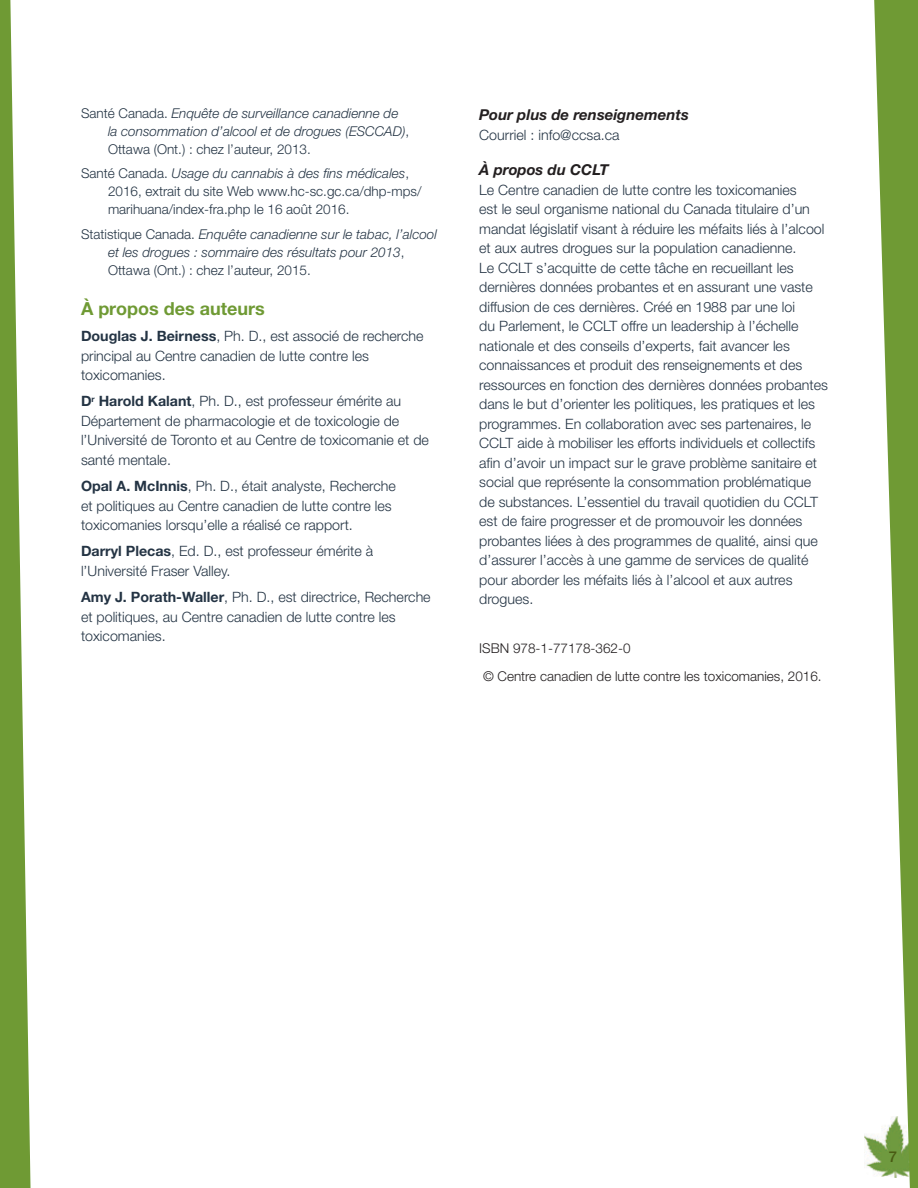
<style>
.page{position:relative;width:918px;height:1188px;background:#fff}
.page>*{position:absolute;margin:0;border:0;box-sizing:border-box;transform-origin:0 0}
.Heading_H2{font:700 18px "Helvetica Neue LT Std";color:#6f9a34}
.t1{font:italic 700 15px "Helvetica Neue LT Std";color:#231f20}
.t2{font:500 15px "Helvetica Neue LT Std";color:#495b13}
.Paragraph_Text{font:300 14.25px/19.5px "Helvetica Neue LT Std";color:#243444}
.Reference_Text{font:italic 300 13.5px/18px "Helvetica Neue LT Std";color:#243444}
.Reference_Text-2{font:300 13.5px/18px "Helvetica Neue LT Std";color:#243444}
.t3{font:300 13.5px "Helvetica Neue LT Std";color:#231f20}
.s1{font-style:normal}
.s2{font-style:italic}
.s3{font-weight:700}
</style>
<div class="page">
<img style="left:864px;top:1135px;width:8px;height:34px">
<svg style="left:872px;top:0;width:46px;height:1188px;fill:#6f9a34"></svg>
<svg style="left:0;top:0;width:31px;height:1188px"></svg>
<p class="Reference_Text" style="left:108px;top:104px;width:303px;text-indent:-27px"><span class="s1">Santé Canada.</span> Enquête de surveillance canadienne de la consommation d’alcool et de drogues (ESCCAD)<span class="s1">,<br>Ottawa (Ont.) : chez l’auteur, 2013.</span></p>
<p class="Reference_Text-2" style="left:108px;top:164px;width:315px;text-indent:-27px">Santé Canada. <span class="s2">Usage du cannabis à des fins médicales</span>,<br>2016, extrait du site Web www.hc-sc.gc.ca/dhp-mps/ marihuana/index-fra.php le 16 août 2016.</p>
<p class="Reference_Text" style="left:108px;top:225px;width:330px;text-indent:-27px"><span class="s1">Statistique Canada.</span> Enquête canadienne sur le tabac, l’alcool et les drogues : sommaire des résultats pour 2013<span class="s1">,<br>Ottawa (Ont.) : chez l’auteur, 2015.</span></p>
<p class="Heading_H2" style="left:81px;top:297px;width:185px">À propos des auteurs</p>
<p class="Paragraph_Text" style="left:81px;top:326px;width:344px"><span class="s3">Douglas J. Beirness</span>, Ph. D., est associé de recherche principal au Centre canadien de lutte contre les toxicomanies.</p>
<p class="Paragraph_Text" style="left:81px;top:391px;width:349px"><span class="s3">D</span><sup>r</sup> <span class="s3">Harold Kalant</span>, Ph. D., est professeur émérite au Département de pharmacologie et de toxicologie de l’Université de Toronto et au Centre de toxicomanie et de santé mentale.</p>
<p class="Paragraph_Text" style="left:81px;top:476px;width:316px"><span class="s3">Opal A. McInnis</span>, Ph. D., était analyste, Recherche et politiques au Centre canadien de lutte contre les toxicomanies lorsqu’elle a réalisé ce rapport.</p>
<p class="Paragraph_Text" style="left:81px;top:541px;width:294px"><span class="s3">Darryl Plecas</span>, Ed. D., est professeur émérite à l’Université Fraser Valley.</p>
<p class="Paragraph_Text" style="left:81px;top:587px;width:351px"><span class="s3">Amy J. Porath-Waller</span>, Ph. D., est directrice, Recherche et politiques, au Centre canadien de lutte contre les toxicomanies.</p>
<p class="t1" style="left:479px;top:106px;width:211px">Pour plus de renseignements</p>
<p class="Paragraph_Text" style="left:479px;top:125px;width:142px">Courriel : info@ccsa.ca</p>
<p class="t1" style="left:479px;top:160px;width:131px">À propos du CCLT</p>
<p class="Paragraph_Text" style="left:479px;top:179px;width:350px">Le Centre canadien de lutte contre les toxicomanies<br>est le seul organisme national du Canada titulaire d’un mandat législatif visant à réduire les méfaits liés à l’alcool et aux autres drogues sur la population canadienne.<br>Le CCLT s’acquitte de cette tâche en recueillant les dernières données probantes et en assurant une vaste diffusion de ces dernières. Créé en 1988 par une loi<br>du Parlement, le CCLT offre un leadership à l’échelle nationale et des conseils d’experts, fait avancer les connaissances et produit des renseignements et des ressources en fonction des dernières données probantes dans le but d’orienter les politiques, les pratiques et les programmes. En collaboration avec ses partenaires, le CCLT aide à mobiliser les efforts individuels et collectifs afin d’avoir un impact sur le grave problème sanitaire et social que représente la consommation problématique de substances. L’essentiel du travail quotidien du CCLT est de faire progresser et de promouvoir les données probantes liées à des programmes de qualité, ainsi que d’assurer l’accès à une gamme de services de qualité pour aborder les méfaits liés à l’alcool et aux autres drogues.</p>
<p class="t3" style="left:479px;top:640px;width:153px">ISBN 978-1-77178-362-0</p>
<p class="t3" style="left:483px;top:668px;width:340px">© Centre canadien de lutte contre les toxicomanies, 2016.</p>
<p class="t2" style="left:889px;top:1148px;width:10px">7</p>
</div>
